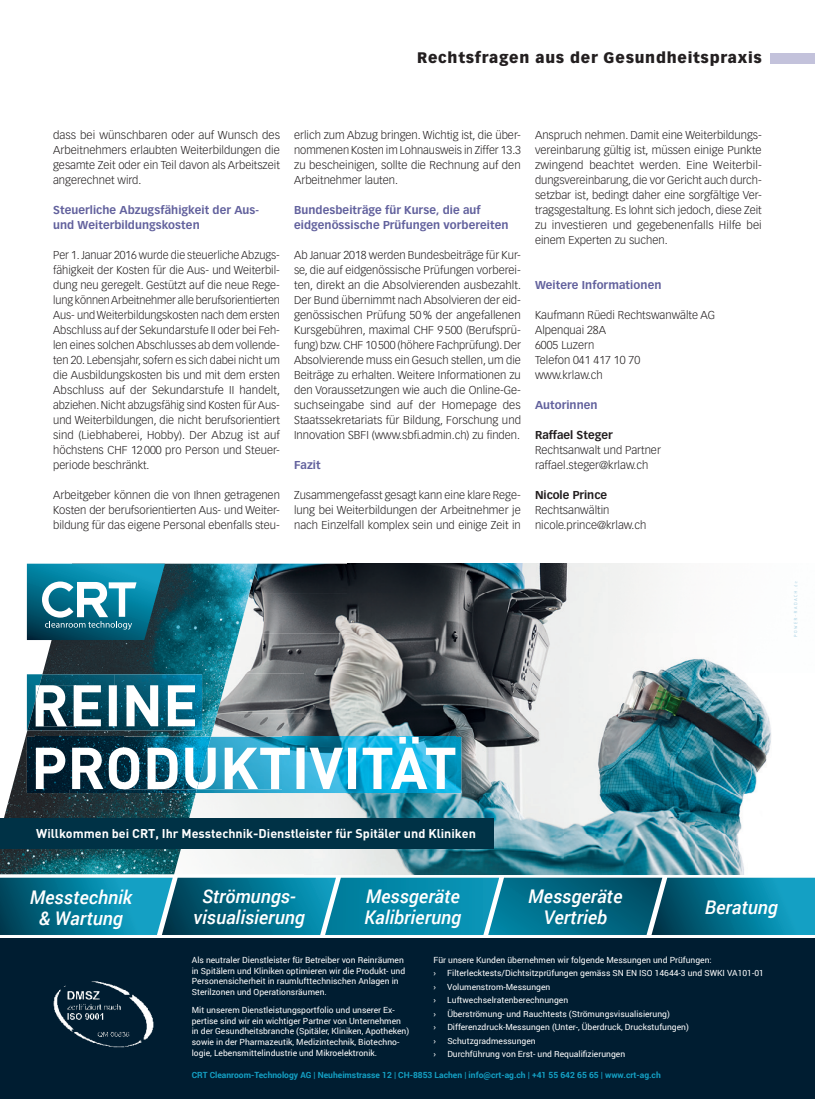
<style>
.page{position:relative;width:815px;height:1099px;background:#fff}
.page>*{position:absolute;margin:0;border:0;box-sizing:border-box;transform-origin:0 0}
.t1{font:italic 500 18.75px/21.5px "Roboto";color:#fff;text-align:center}
.t2{font:900 15px "Vectora LT Std";letter-spacing:.05em;color:#231f20}
.t3{font:700 12.62px "DIN";color:#fff}
.Lauftext{font:300 11.25px/15px "Vectora LT Std";color:#231f20;text-align:justify}
.ZT_Recht{font:700 11.25px/15px "Vectora LT Std";letter-spacing:.005em;color:#62619d}
.Lauftext-2{font:700 11.25px "Vectora LT Std";color:#231f20}
.t4{font:8.5px/10.6px "Roboto";color:#fff}
.t5{font:700 8.5px "Roboto";color:#14a0c4}
</style>
<div class="page">
<div style="left:770px;top:53px;width:45px;height:10px;background:#c3c2db"></div>
<img style="left:257px;top:563px;width:541px;height:30px">
<img style="left:257px;top:593px;width:541px;height:40px">
<img style="left:257px;top:633px;width:540px;height:40px">
<img style="left:257px;top:673px;width:510px;height:40px">
<img style="left:257px;top:713px;width:178px;height:23px">
<img style="left:435px;top:713px;width:336px;height:81px">
<img style="left:257px;top:793px;width:178px;height:1px">
<img style="left:257px;top:794px;width:487px;height:40px">
<img style="left:257px;top:834px;width:487px;height:40px">
<img style="left:0;top:563px;width:257px;height:311px">
<div style="left:0;top:817px;width:494px;height:31px;background:#003246"></div>
<img style="left:42px;top:674px;width:160px;height:56px">
<svg style="left:27px;top:674px;width:15px;height:56px"></svg>
<img style="left:36px;top:685px;width:159px;height:41px">
<img style="left:417px;top:736px;width:44px;height:57px">
<img style="left:69px;top:789px;width:348px;height:4px">
<img style="left:27px;top:736px;width:42px;height:57px">
<img style="left:36px;top:736px;width:161px;height:53px">
<img style="left:197px;top:736px;width:259px;height:53px">
<svg style="left:27px;top:563px;width:138px;height:77px;background:#2e859c"></svg>
<div style="left:0;top:938px;width:815px;height:160px;background:#001d31"></div>
<svg style="left:0;top:877px;width:815px;height:57px;background:#0d7b97"></svg>
<img style="left:53px;top:981px;width:101px;height:67px">
<svg style="left:794px;top:581px;width:3px;height:55px"></svg>
<h2 class="t2" style="left:417px;top:49px;width:346px">Rechtsfragen aus der Gesundheitspraxis</h2>
<p class="Lauftext" style="left:53px;top:128px;width:228px">dass bei wünschbaren oder auf Wunsch des Arbeitnehmers erlaubten Weiterbildungen die gesamte Zeit oder ein Teil davon als Arbeitszeit angerechnet wird.</p>
<p class="ZT_Recht" style="left:53px;top:203px;width:207px">Steuerliche Abzugsfähigkeit der Aus&shy;und Weiterbildungskosten</p>
<p class="Lauftext" style="left:53px;top:248px;width:229px">Per 1. Januar 2016 wurde die steuerliche Abzugs&shy;fähigkeit der Kosten für die Aus- und Weiterbil&shy;dung neu geregelt. Gestützt auf die neue Rege&shy;lung können Arbeitnehmer alle berufsorientierten Aus- und Weiterbildungskosten nach dem ersten Abschluss auf der Sekundarstufe II oder bei Feh&shy;len eines solchen Abschlusses ab dem vollende&shy;ten 20. Lebensjahr, sofern es sich dabei nicht um die Ausbildungskosten bis und mit dem ersten Abschluss auf der Sekundarstufe II handelt, abziehen. Nicht abzugsfähig sind Kosten für Aus&shy;und Weiterbildungen, die nicht berufsorientiert sind (Liebhaberei, Hobby). Der Abzug ist auf höchstens CHF 12000 pro Person und Steuer&shy;periode beschränkt.</p>
<p class="Lauftext" style="left:53px;top:488px;width:228px">Arbeitgeber können die von Ihnen getragenen Kosten der berufsorientierten Aus- und Weiter&shy;bildung für das eigene Personal ebenfalls steu-</p>
<p class="Lauftext" style="left:294px;top:128px;width:228px">erlich zum Abzug bringen. Wichtig ist, die über&shy;nommenen Kosten im Lohnausweis in Ziffer 13.3 zu bescheinigen, sollte die Rechnung auf den Arbeitnehmer lauten.</p>
<p class="ZT_Recht" style="left:294px;top:203px;width:216px">Bundesbeiträge für Kurse, die auf eidgenössische Prüfungen vorbereiten</p>
<p class="Lauftext" style="left:294px;top:248px;width:229px">Ab Januar 2018 werden Bundesbeiträge für Kur&shy;se, die auf eidgenössische Prüfungen vorberei&shy;ten, direkt an die Absolvierenden ausbezahlt.<br>Der Bund übernimmt nach Absolvieren der eid&shy;genössischen Prüfung 50% der angefallenen Kursgebühren, maximal CHF 9 500 (Berufsprü&shy;fung) bzw. CHF 10500 (höhere Fachprüfung). Der Absolvierende muss ein Gesuch stellen, um die Beiträge zu erhalten. Weitere Informationen zu den Voraussetzungen wie auch die Online-Ge&shy;suchseingabe sind auf der Homepage des Staatssekretariats für Bildung, Forschung und Innovation SBFI (www.sbfi.admin.ch) zu finden.</p>
<p class="ZT_Recht" style="left:294px;top:458px;width:28px">Fazit</p>
<p class="Lauftext" style="left:294px;top:488px;width:228px">Zusammengefasst gesagt kann eine klare Rege&shy;lung bei Weiterbildungen der Arbeitnehmer je nach Einzelfall komplex sein und einige Zeit in</p>
<p class="Lauftext" style="left:535px;top:128px;width:228px">Anspruch nehmen. Damit eine Weiterbildungs&shy;vereinbarung gültig ist, müssen einige Punkte zwingend beachtet werden. Eine Weiterbil&shy;dungsvereinbarung, die vor Gericht auch durch&shy;setzbar ist, bedingt daher eine sorgfältige Ver&shy;tragsgestaltung. Es lohnt sich jedoch, diese Zeit zu investieren und gegebenenfalls Hilfe bei einem Experten zu suchen.</p>
<p class="ZT_Recht" style="left:535px;top:278px;width:128px">Weitere Informationen</p>
<p class="Lauftext" style="left:535px;top:308px;width:182px">Kaufmann Rüedi Rechtswanwälte AG</p>
<p class="Lauftext" style="left:535px;top:323px;width:73px">Alpenquai 28A</p>
<p class="Lauftext" style="left:535px;top:338px;width:61px">6005 Luzern</p>
<p class="Lauftext" style="left:535px;top:353px;width:107px">Telefon 041 417 10 70</p>
<p class="Lauftext" style="left:535px;top:368px;width:69px">www.krlaw.ch</p>
<p class="ZT_Recht" style="left:535px;top:398px;width:64px">Autorinnen</p>
<p class="Lauftext-2" style="left:535px;top:428px;width:79px">Raffael Steger</p>
<p class="Lauftext" style="left:535px;top:443px;width:127px">Rechtsanwalt und Partner</p>
<p class="Lauftext" style="left:535px;top:458px;width:115px">raffael.steger@krlaw.ch</p>
<p class="Lauftext-2" style="left:535px;top:488px;width:74px">Nicole Prince</p>
<p class="Lauftext" style="left:535px;top:503px;width:76px">Rechtsanwältin</p>
<p class="Lauftext" style="left:535px;top:518px;width:113px">nicole.prince@krlaw.ch</p>
<p class="t3" style="left:36px;top:824px;width:441px">Willkommen bei CRT, Ihr Messtechnik-Dienstleister für Spitäler und Kliniken</p>
<p class="t1" style="left:30px;top:885px;width:104px">Messtechnik &amp; Wartung</p>
<p class="t1" style="left:193px;top:884px;width:113px">Strömungs&shy;visualisierung</p>
<p class="t1" style="left:364px;top:884px;width:98px;text-align:left">Messgeräte<br>Kalibrierung</p>
<p class="t1" style="left:528px;top:884px;width:96px">Messgeräte<br>Vertrieb</p>
<p class="t1" style="left:705px;top:895px;width:74px">Beratung</p>
<p class="t4" style="left:434px;top:952px;width:280px;line-height:13.5px">Für unsere Kunden übernehmen wir folgende Messungen und Prüfungen: ›</p>
<p class="t4" style="left:192px;top:954px;width:215px">Als neutraler Dienstleister für Betreiber von Reinräumen in Spitälern und Kliniken optimieren wir die Produkt- und Personensicherheit in raumlufttechnischen Anlagen in Sterilzonen und Operationsräumen.</p>
<p class="t4" style="left:192px;top:1004px;width:219px">Mit unserem Dienstleistungsportfolio und unserer Ex&shy;pertise sind wir ein wichtiger Partner von Unternehmen in der Gesundheitsbranche (Spitäler, Kliniken, Apotheken) sowie in der Pharmazeutik, Medizintechnik, Biotechno&shy;logie, Lebensmittelindustrie und Mikroelektronik.</p>
<p class="t4" style="left:447px;top:967px;width:318px">Filterlecktests/Dichtsitzprüfungen gemäss SN EN ISO 14644-3 und SWKI VA101-01</p>
<p class="t4" style="left:434px;top:981px;width:4px">›</p>
<p class="t4" style="left:447px;top:981px;width:105px">Volumenstrom-Messungen</p>
<p class="t4" style="left:434px;top:994px;width:4px">›</p>
<p class="t4" style="left:447px;top:994px;width:122px">Luftwechselratenberechnungen</p>
<p class="t4" style="left:434px;top:1008px;width:4px">›</p>
<p class="t4" style="left:447px;top:1008px;width:224px">Überströmung- und Rauchtests (Strömungsvisualisierung)</p>
<p class="t4" style="left:434px;top:1021px;width:4px">›</p>
<p class="t4" style="left:447px;top:1021px;width:243px">Differenzdruck-Messungen (Unter-, Überdruck, Druckstufungen)</p>
<p class="t4" style="left:434px;top:1034px;width:4px">›</p>
<p class="t4" style="left:447px;top:1034px;width:90px">Schutzgradmessungen</p>
<p class="t4" style="left:434px;top:1048px;width:4px">›</p>
<p class="t4" style="left:447px;top:1048px;width:179px">Durchführung von Erst- und Requalifizierungen</p>
<p class="t5" style="left:192px;top:1068px;width:470px">CRT Cleanroom-Technology AG | Neuheimstrasse 12 | CH-8853 Lachen | info@crt-ag.ch | +41 55 642 65 65 | www.crt-ag.ch</p>
</div>
